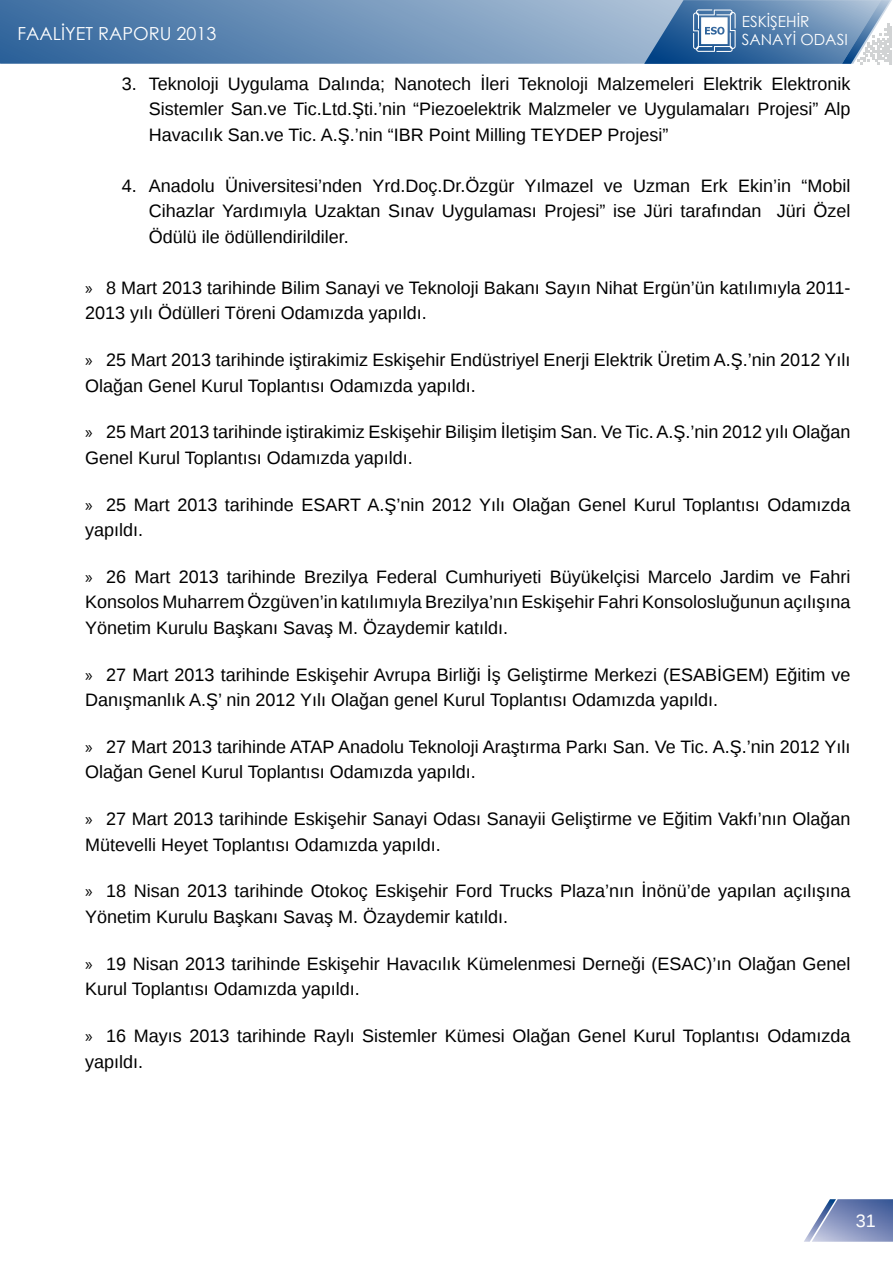
<style>
.page{position:relative;width:893px;height:1263px;background:#fff}
.page>*{position:absolute;margin:0;border:0;box-sizing:border-box;transform-origin:0 0}
.t1{font:18px/25.5px "Liberation Sans";color:#000}
.t2{font:18px "Century Gothic";color:#fff}
.t3{font:18px "Liberation Sans";color:#fff}
.t4{font:15.45px/18.5px "Century Gothic";color:#fff}
.s1{font-family:"Myriad Pro"}
</style>
<div class="page">
<img style="left:804px;top:1228px;width:8px;height:14px">
<img style="left:812px;top:1199px;width:81px;height:43px">
<svg style="left:0;top:0;width:892px;height:64px;background:#6b90b7"></svg>
<svg style="left:644px;top:0;width:247px;height:64px;background:#6d92b8"></svg>
<p class="t2" style="left:17px;top:21px;width:200px">FAALİYET RAPORU 2013</p>
<p class="t4" style="left:742px;top:12px;width:108px">ESKİŞEHİR<br>SANAYİ ODASI</p>
<p class="t1" style="left:149px;top:71px;width:703px;text-align:justify;text-indent:-27px">3. Teknoloji Uygulama Dalında; Nanotech İleri Teknoloji Malzemeleri Elektrik Elektronik Sistemler San.ve Tic.Ltd.Şti.’nin “Piezoelektrik Malzmeler ve Uygulamaları Projesi” Alp Havacılık San.ve Tic. A.Ş.’nin “IBR Point Milling TEYDEP Projesi”</p>
<p class="t1" style="left:149px;top:173px;width:703px;text-align:justify;text-indent:-27px">4. Anadolu Üniversitesi’nden Yrd.Doç.Dr.Özgür Yılmazel ve Uzman Erk Ekin’in “Mobil Cihazlar Yardımıyla Uzaktan Sınav Uygulaması Projesi” ise Jüri tarafından Jüri Özel Ödülü ile ödüllendirildiler.</p>
<p class="t1" style="left:85px;top:275px;width:767px"><span class="s1">»</span> 8 Mart 2013 tarihinde Bilim Sanayi ve Teknoloji Bakanı Sayın Nihat Ergün’ün katılımıyla 2011-<br>2013 yılı Ödülleri Töreni Odamızda yapıldı.</p>
<p class="t1" style="left:85px;top:348px;width:767px"><span class="s1">»</span> 25 Mart 2013 tarihinde iştirakimiz Eskişehir Endüstriyel Enerji Elektrik Üretim A.Ş.’nin 2012 Yılı<br>Olağan Genel Kurul Toplantısı Odamızda yapıldı.</p>
<p class="t1" style="left:85px;top:420px;width:767px"><span class="s1">»</span> 25 Mart 2013 tarihinde iştirakimiz Eskişehir Bilişim İletişim San. Ve Tic. A.Ş.’nin 2012 yılı Olağan<br>Genel Kurul Toplantısı Odamızda yapıldı.</p>
<p class="t1" style="left:85px;top:492px;width:767px"><span class="s1">»</span> 25 Mart 2013 tarihinde ESART A.Ş’nin 2012 Yılı Olağan Genel Kurul Toplantısı Odamızda yapıldı.</p>
<p class="t1" style="left:85px;top:565px;width:767px;text-align:justify"><span class="s1">»</span> 26 Mart 2013 tarihinde Brezilya Federal Cumhuriyeti Büyükelçisi Marcelo Jardim ve Fahri Konsolos Muharrem Özgüven’in katılımıyla Brezilya’nın Eskişehir Fahri Konsolosluğunun açılışına Yönetim Kurulu Başkanı Savaş M. Özaydemir katıldı.</p>
<p class="t1" style="left:85px;top:662px;width:767px"><span class="s1">»</span> 27 Mart 2013 tarihinde Eskişehir Avrupa Birliği İş Geliştirme Merkezi (ESABİGEM) Eğitim ve<br>Danışmanlık A.Ş’ nin 2012 Yılı Olağan genel Kurul Toplantısı Odamızda yapıldı.</p>
<p class="t1" style="left:85px;top:735px;width:767px"><span class="s1">»</span> 27 Mart 2013 tarihinde ATAP Anadolu Teknoloji Araştırma Parkı San. Ve Tic. A.Ş.’nin 2012 Yılı<br>Olağan Genel Kurul Toplantısı Odamızda yapıldı.</p>
<p class="t1" style="left:85px;top:807px;width:767px"><span class="s1">»</span> 27 Mart 2013 tarihinde Eskişehir Sanayi Odası Sanayii Geliştirme ve Eğitim Vakfı’nın Olağan<br>Mütevelli Heyet Toplantısı Odamızda yapıldı.</p>
<p class="t1" style="left:85px;top:879px;width:767px"><span class="s1">»</span> 18 Nisan 2013 tarihinde Otokoç Eskişehir Ford Trucks Plaza’nın İnönü’de yapılan açılışına<br>Yönetim Kurulu Başkanı Savaş M. Özaydemir katıldı.</p>
<p class="t1" style="left:85px;top:951px;width:767px"><span class="s1">»</span> 19 Nisan 2013 tarihinde Eskişehir Havacılık Kümelenmesi Derneği (ESAC)’ın Olağan Genel<br>Kurul Toplantısı Odamızda yapıldı.</p>
<p class="t1" style="left:85px;top:1024px;width:767px"><span class="s1">»</span> 16 Mayıs 2013 tarihinde Raylı Sistemler Kümesi Olağan Genel Kurul Toplantısı Odamızda yapıldı.</p>
<p class="t3" style="left:856px;top:1211px;width:22px">31</p>
</div>
